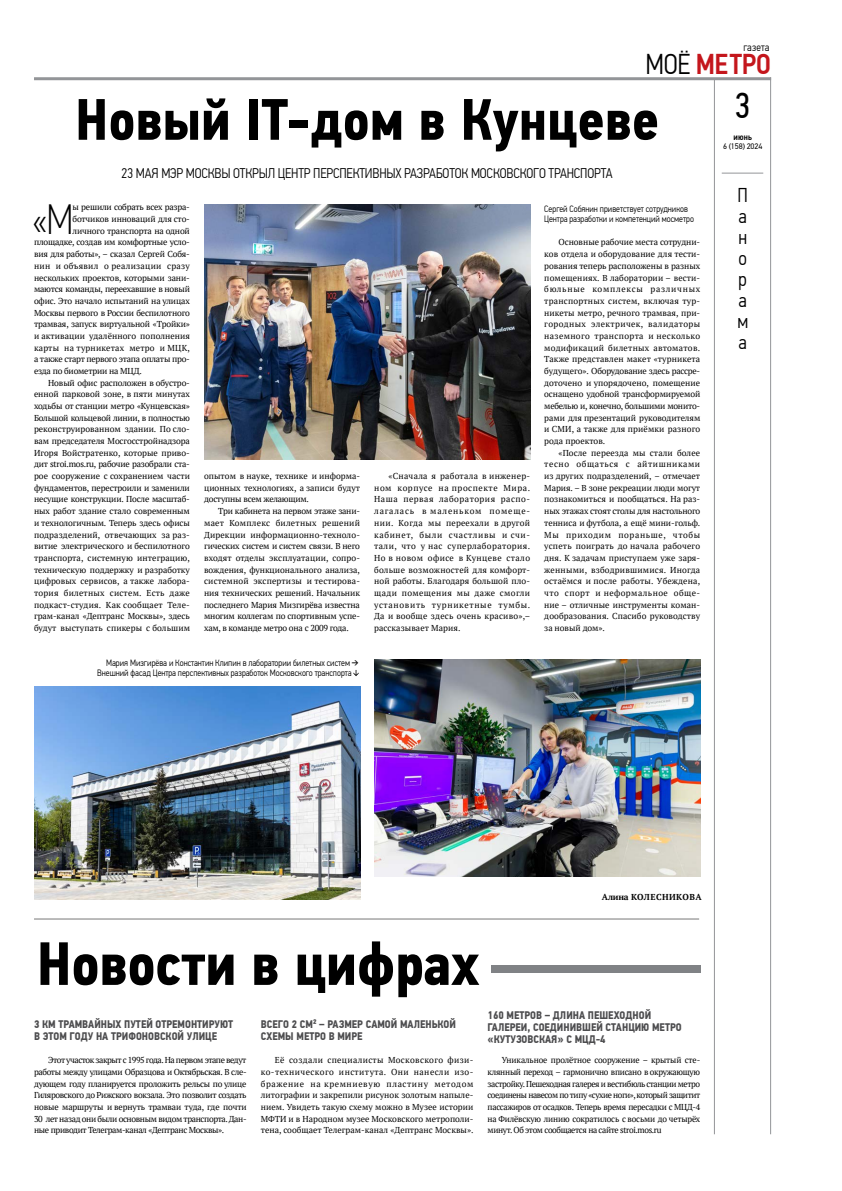
<style>
.page{position:relative;width:842px;height:1191px;background:#fff}
.page>*{position:absolute;margin:0;border:0;box-sizing:border-box;transform-origin:0 0}
.t1{font:700 61.1px "PF Din Text Cond Pro";color:#000}
.t2{font:700 58.4px "PF Din Text Cond Pro";letter-spacing:.005em;color:#000}
.t3{font:100 42.2px "PF Din Text Cond Pro";color:#000}
.t4{font:36px "PF Din Text Cond Pro";color:#000}
.t5{font:500 28.7px "PF Din Text Cond Pro";letter-spacing:-.01em;color:#c4161c}
.t6{font:300 20px/21px "PF Din Text Cond Pro";color:#000;text-align:justify}
.t7{font:300 14px "PF Din Text Cond Pro";letter-spacing:-.01em;color:#000}
.t8{font:700 11px/12px "PF Din Text Cond Pro";color:#4d4d4f}
.t9{font:300 11px "PF Din Text Cond Pro";letter-spacing:.02em;color:#000}
.t10{font:300 9.2px/10px "PF Din Text Cond Pro";color:#000}
.t11{font:500 9px "PF Din Text Cond Pro";color:#000}
.t12{font:8.6px/11.7px "PT Serif";letter-spacing:-.01em;color:#000;text-align:justify}
.t13{font:8.6px "PT Serif";letter-spacing:.01em;color:#000}
.t14{font:8.6px "PT Serif";letter-spacing:.02em;color:#000}
.t15{font:8.6px "PT Serif";letter-spacing:.025em;color:#000}
.t16{font:8.6px "PT Serif";letter-spacing:.03em;color:#000}
.t17{font:700 8.6px "PT Serif";letter-spacing:.04em;color:#000}
.t18{font:8px "PF Din Text Pro";letter-spacing:-.01em;color:#000}
.s1{font-weight:300;color:#000}
</style>
<div class="page">
<svg style="left:353px;top:670px;width:6px;height:6px"></svg>
<img style="left:204px;top:204px;width:326px;height:255px">
<img style="left:34px;top:686px;width:326px;height:213px">
<img style="left:374px;top:659px;width:326px;height:217px">
<hr style="left:34px;top:918px;width:665px;height:1px;background:#000">
<div style="left:491px;top:965px;width:209px;height:7px;background:#808285"></div>
<hr style="left:34px;top:77px;width:737px;height:3px;background:#939598">
<hr style="left:714px;top:79px;width:1px;height:1055px;background:#939598">
<hr style="left:770px;top:77px;width:1px;height:1057px;background:#939598">
<hr style="left:722px;top:173px;width:41px;height:1px;background:#939598">
<p class="t9" style="left:743px;top:41px;width:28px">газета</p>
<h3 class="t5" style="left:645px;top:47px;width:127px"><span class="s1">МОЁ</span> МЕТРО</h3>
<h2 class="t2" style="left:75px;top:84px;width:585px">Новый IT-дом в Кунцеве</h2>
<h3 class="t7" style="left:122px;top:165px;width:492px">23 МАЯ МЭР МОСКВЫ ОТКРЫЛ ЦЕНТР ПЕРСПЕКТИВНЫХ РАЗРАБОТОК МОСКОВСКОГО ТРАНСПОРТА</h3>
<h3 class="t3" style="left:32px;top:195px;width:43px">«М</h3>
<p class="t12" style="left:73px;top:201px;width:119px">ы решили собрать всех разра-</p>
<p class="t12" style="left:73px;top:213px;width:119px">ботчиков инноваций для сто-</p>
<p class="t12" style="left:73px;top:225px;width:119px">личного транспорта на одной</p>
<p class="t12" style="left:34px;top:236px;width:157px">площадке, создав им комфортные усло-</p>
<p class="t12" style="left:34px;top:248px;width:157px">вия для работы», – сказал Сергей Собя-</p>
<p class="t16" style="left:34px;top:260px;width:157px">нин и объявил о реализации сразу</p>
<p class="t12" style="left:34px;top:271px;width:157px">нескольких проектов, которыми зани-</p>
<p class="t12" style="left:34px;top:283px;width:157px">маются команды, переехавшие в новый</p>
<p class="t12" style="left:34px;top:295px;width:157px">офис. Это начало испытаний на улицах</p>
<p class="t12" style="left:34px;top:306px;width:157px">Москвы первого в России беспилотного</p>
<p class="t12" style="left:34px;top:318px;width:157px">трамвая, запуск виртуальной «Тройки»</p>
<p class="t13" style="left:34px;top:330px;width:157px">и активации удалённого пополнения</p>
<p class="t14" style="left:34px;top:342px;width:157px">карты на турникетах метро и МЦК,</p>
<p class="t12" style="left:34px;top:353px;width:157px">а также старт первого этапа оплаты про-</p>
<p class="t12" style="left:34px;top:365px;width:109px">езда по биометрии на МЦД.</p>
<p class="t12" style="left:48px;top:377px;width:143px">Новый офис расположен в обустро-</p>
<p class="t12" style="left:34px;top:388px;width:157px">енной парковой зоне, в пяти минутах</p>
<p class="t12" style="left:34px;top:400px;width:157px">ходьбы от станции метро «Кунцевская»</p>
<p class="t12" style="left:34px;top:412px;width:157px">Большой кольцевой линии, в полностью</p>
<p class="t12" style="left:34px;top:423px;width:157px">реконструированном здании. По сло-</p>
<p class="t12" style="left:34px;top:435px;width:157px">вам председателя Мосгосстройнадзора</p>
<p class="t12" style="left:34px;top:447px;width:157px">Игоря Войстратенко, которые приво-</p>
<p class="t12" style="left:34px;top:458px;width:157px">дит stroi.mos.ru, рабочие разобрали ста-</p>
<p class="t12" style="left:34px;top:470px;width:157px">рое сооружение с сохранением части</p>
<p class="t12" style="left:34px;top:482px;width:157px">фундаментов, перестроили и заменили</p>
<p class="t12" style="left:34px;top:493px;width:157px">несущие конструкции. После масштаб-</p>
<p class="t12" style="left:34px;top:505px;width:157px">ных работ здание стало современным</p>
<p class="t12" style="left:34px;top:517px;width:157px">и технологичным. Теперь здесь офисы</p>
<p class="t14" style="left:34px;top:529px;width:157px">подразделений, отвечающих за раз-</p>
<p class="t12" style="left:34px;top:540px;width:157px">витие электрического и беспилотного</p>
<p class="t13" style="left:34px;top:552px;width:157px">транспорта, системную интеграцию,</p>
<p class="t12" style="left:34px;top:563px;width:157px">техническую поддержку и разработку</p>
<p class="t13" style="left:34px;top:575px;width:157px">цифровых сервисов, а также лабора-</p>
<p class="t15" style="left:34px;top:587px;width:157px">тория билетных систем. Есть даже</p>
<p class="t14" style="left:34px;top:599px;width:157px">подкаст-студия. Как сообщает Теле-</p>
<p class="t12" style="left:34px;top:610px;width:157px">грам-канал «Дептранс Москвы», здесь</p>
<p class="t13" style="left:34px;top:622px;width:157px">будут выступать спикеры с большим</p>
<p class="t12" style="left:204px;top:470px;width:157px">опытом в науке, технике и информа&shy;ционных технологиях, а записи будут доступны всем желающим.</p>
<p class="t12" style="left:204px;top:505px;width:157px;text-indent:14px">Три кабинета на первом этаже зани&shy;мает Комплекс билетных решений Дирекции информационно-техноло&shy;гических систем и систем связи. В него входят отделы эксплуатации, сопро&shy;вождения, функционального анализа, системной экспертизы и тестирова&shy;ния технических решений. Начальник последнего Мария Мизгирёва известна многим коллегам по спортивным успе&shy;хам, в команде метро она с 2009 года.</p>
<p class="t10" style="left:97px;top:658px;width:263px;text-indent:9px">Мария Мизгирёва и Константин Клипин в лаборатории билетных систем ➔<br>Внешний фасад Центра перспективных разработок Московского транспорта</p>
<p class="t12" style="left:374px;top:470px;width:157px;text-indent:14px">«Сначала я работала в инженер&shy;ном корпусе на проспекте Мира.<br>Наша первая лаборатория распо&shy;лагалась в маленьком помеще&shy;нии. Когда мы переехали в другой кабинет, были счастливы и счи&shy;тали, что у нас суперлаборатория.<br>Но в новом офисе в Кунцеве стало больше возможностей для комфорт&shy;ной работы. Благодаря большой пло&shy;щади помещения мы даже смогли установить турникетные тумбы.<br>Да и вообще здесь очень красиво»,– рассказывает Мария.</p>
<p class="t10" style="left:544px;top:204px;width:151px">Сергей Собянин приветствует сотрудников<br>Центра разработки и компетенций мосметро</p>
<p class="t12" style="left:544px;top:236px;width:157px;text-indent:14px">Основные рабочие места сотрудни&shy;ков отдела и оборудование для тести&shy;рования теперь расположены в разных помещениях. В лаборатории – вести&shy;бюльные комплексы различных транспортных систем, включая тур&shy;никеты метро, речного трамвая, при&shy;городных электричек, валидаторы наземного транспорта и несколько модификаций билетных автоматов.<br>Также представлен макет «турникета будущего». Оборудование здесь рассре&shy;доточено и упорядочено, помещение оснащено удобной трансформируемой мебелью и, конечно, большими монито&shy;рами для презентаций руководителям и СМИ, а также для приёмки разного рода проектов.</p>
<p class="t12" style="left:544px;top:447px;width:157px;text-indent:14px">«После переезда мы стали более тесно общаться с айтишниками из других подразделений, – отмечает Мария. – В зоне рекреации люди могут познакомиться и пообщаться. На раз&shy;ных этажах стоят столы для настольного тенниса и футбола, а ещё мини-гольф.<br>Мы приходим пораньше, чтобы успеть поиграть до начала рабочего дня. К задачам приступаем уже заря&shy;женными, взбодрившимися. Иногда остаёмся и после работы. Убеждена, что спорт и неформальное обще&shy;ние – отличные инструменты коман&shy;дообразования. Спасибо руководству за новый дом».</p>
<h3 class="t4" style="left:735px;top:85px;width:17px">3</h3>
<p class="t11" style="left:733px;top:131px;width:20px">июнь</p>
<p class="t18" style="left:723px;top:142px;width:41px">6 (158) 2024</p>
<h3 class="t6" style="left:737px;top:185px;width:12px">П а н о р а м а</h3>
<p class="t17" style="left:602px;top:891px;width:101px">Алина КОЛЕСНИКОВА</p>
<h1 class="t1" style="left:37px;top:926px;width:444px">Новости в цифрах</h1>
<p class="t8" style="left:34px;top:1018px;width:201px">3 КМ ТРАМВАЙНЫХ ПУТЕЙ ОТРЕМОНТИРУЮТ<br>В ЭТОМ ГОДУ НА ТРИФОНОВСКОЙ УЛИЦЕ</p>
<p class="t12" style="left:34px;top:1054px;width:214px;text-indent:14px">Этот участок закрыт с 1995 года. На первом этапе ведут работы между улицами Образцова и Октябрьская. В сле&shy;дующем году планируется проложить рельсы по улице Гиляровского до Рижского вокзала. Это позволит создать новые маршруты и вернуть трамваи туда, где почти 30 лет назад они были основным видом транспорта. Дан&shy;ные приводит Телеграм-канал «Дептранс Москвы».</p>
<p class="t8" style="left:261px;top:1018px;width:197px">ВСЕГО 2 СМ² – РАЗМЕР САМОЙ МАЛЕНЬКОЙ<br>СХЕМЫ МЕТРО В МИРЕ</p>
<p class="t12" style="left:261px;top:1054px;width:214px;text-indent:14px">Её создали специалисты Московского физи&shy;ко-технического института. Они нанесли изо&shy;бражение на кремниевую пластину методом литографии и закрепили рисунок золотым напыле&shy;нием. Увидеть такую схему можно в Музее истории МФТИ и в Народном музее Московского метрополи&shy;тена, сообщает Телеграм-канал «Дептранс Москвы».</p>
<p class="t8" style="left:488px;top:1009px;width:196px">160 МЕТРОВ – ДЛИНА ПЕШЕХОДНОЙ<br>ГАЛЕРЕИ, СОЕДИНИВШЕЙ СТАНЦИЮ МЕТРО «КУТУЗОВСКАЯ» С МЦД-4</p>
<p class="t12" style="left:488px;top:1054px;width:214px;text-indent:14px">Уникальное пролётное сооружение – крытый сте&shy;клянный переход – гармонично вписано в окружающую застройку. Пешеходная галерея и вестибюль станции метро соединены навесом по типу «сухие ноги», который защитит пассажиров от осадков. Теперь время пересадки с МЦД-4 на Филёвскую линию сократилось с восьми до четырёх минут. Об этом сообщается на сайте stroi.mos.ru</p>
</div>
